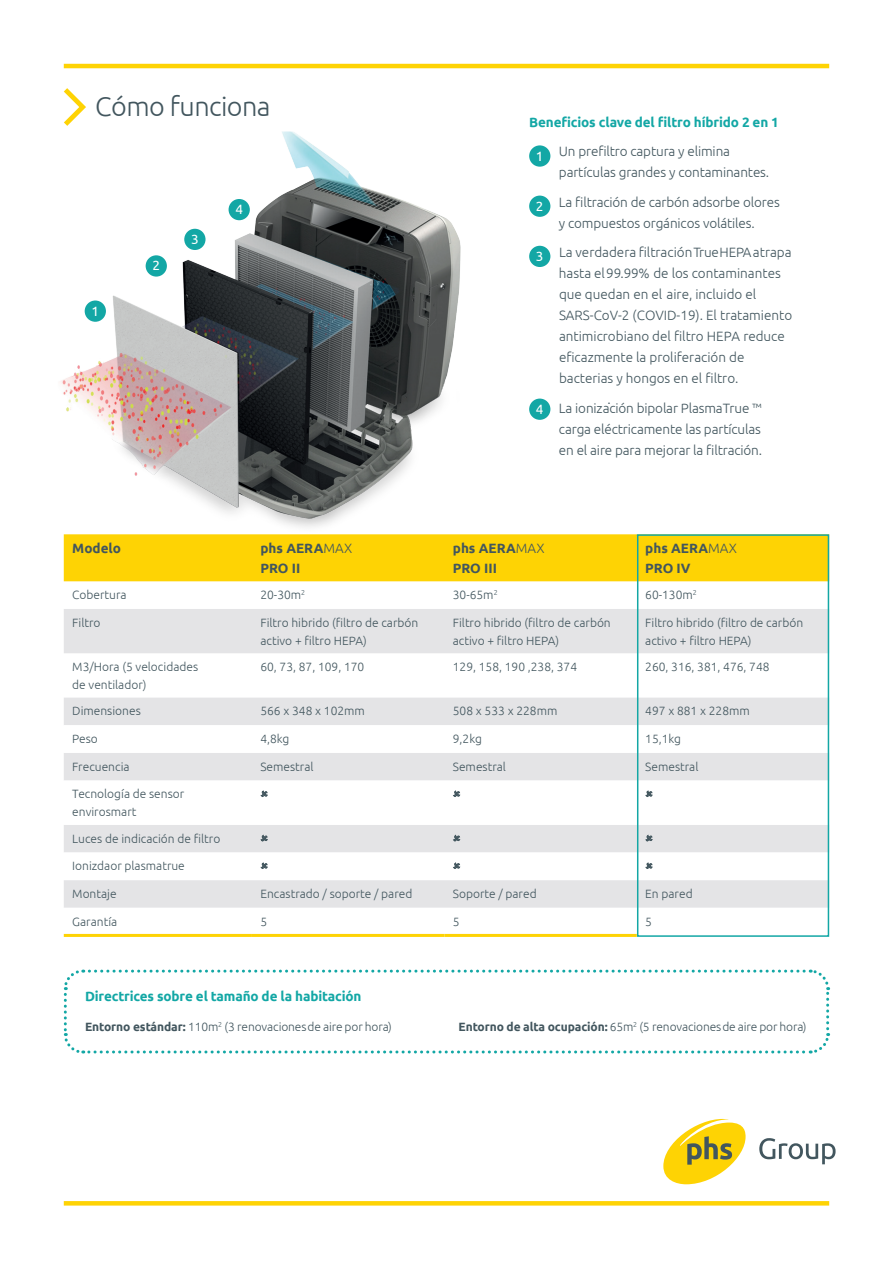
<style>
.page{position:relative;width:893px;height:1263px;background:#fff}
.page>*{position:absolute;margin:0;border:0;box-sizing:border-box;transform-origin:0 0}
.t1{font:300 27px "Ubuntu";letter-spacing:-.02em;color:#42565e}
.Main_Copy{font:300 13.5px/21px "Ubuntu";color:#42565e}
.Main_Copy-2{font:700 13.5px "Ubuntu";letter-spacing:-.01em;color:#13a7a5}
.Table_Header{font:700 13.5px/19.5px "Ubuntu";color:#42565e}
.Main_Copy-3{font:13.5px "Ubuntu";color:#fff}
.Table_Copy{font:300 12px/18px "Ubuntu";color:#42565e}
.s1{font-weight:300}
.s2{font-weight:700}
</style>
<div class="page">
<hr style="left:64px;top:64px;width:765px;height:4px;background:#fed304">
<img style="left:60px;top:131px;width:401px;height:437px">
<div style="left:85px;top:300px;width:21px;height:22px;background:#13a7a5;border-radius:50%"></div>
<div style="left:146px;top:255px;width:21px;height:22px;background:#13a7a5;border-radius:50%"></div>
<div style="left:184px;top:229px;width:22px;height:21px;background:#13a7a5;border-radius:50%"></div>
<div style="left:229px;top:199px;width:21px;height:21px;background:#13a7a5;border-radius:50%"></div>
<svg style="left:64px;top:88px;width:22px;height:38px"></svg>
<svg style="left:64px;top:1201px;width:765px;height:4px;fill:#fed304"></svg>
<svg style="left:663px;top:1119px;width:83px;height:65px"></svg>
<svg style="left:759px;top:1138px;width:77px;height:26px"></svg>
<div style="left:529px;top:145px;width:21px;height:22px;background:#13a7a5;border-radius:50%"></div>
<div style="left:529px;top:196px;width:21px;height:21px;background:#13a7a5;border-radius:50%"></div>
<div style="left:529px;top:246px;width:21px;height:21px;background:#13a7a5;border-radius:50%"></div>
<div style="left:529px;top:399px;width:21px;height:21px;background:#13a7a5;border-radius:50%"></div>
<div style="left:64px;top:534px;width:571px;height:47px;background:#fed304"></div>
<svg style="left:64px;top:609px;width:571px;height:116px;fill:#e4e4e6"></svg>
<svg style="left:64px;top:753px;width:571px;height:181px"></svg>
<hr style="left:252px;top:934px;width:192px;height:3px;background:#fed304">
<hr style="left:64px;top:934px;width:188px;height:3px;background:#fed304">
<hr style="left:444px;top:934px;width:193px;height:3px;background:#fed304">
<svg style="left:635px;top:534px;width:195px;height:403px"></svg>
<svg style="left:63px;top:969px;width:768px;height:85px"></svg>
<svg style="left:261px;top:791px;width:6px;height:5px"></svg>
<svg style="left:454px;top:791px;width:6px;height:5px"></svg>
<svg style="left:646px;top:791px;width:6px;height:5px"></svg>
<svg style="left:261px;top:835px;width:6px;height:6px"></svg>
<svg style="left:454px;top:835px;width:6px;height:6px"></svg>
<svg style="left:646px;top:835px;width:6px;height:6px"></svg>
<svg style="left:261px;top:863px;width:6px;height:5px"></svg>
<svg style="left:454px;top:863px;width:6px;height:5px"></svg>
<svg style="left:646px;top:863px;width:6px;height:5px"></svg>
<p class="t1" style="left:95px;top:91px;width:177px">Cómo funciona</p>
<p class="Main_Copy-3" style="left:91px;top:303px;width:9px">1</p>
<p class="Main_Copy-3" style="left:152px;top:257px;width:9px">2</p>
<p class="Main_Copy-3" style="left:191px;top:231px;width:9px">3</p>
<p class="Main_Copy-3" style="left:235px;top:201px;width:9px">4</p>
<p class="Main_Copy-2" style="left:529px;top:114px;width:251px">Beneficios clave del filtro híbrido 2 en 1</p>
<p class="Main_Copy" style="left:559px;top:141px;width:212px">Un prefiltro captura y elimina partículas grandes y contaminantes.</p>
<p class="Main_Copy" style="left:559px;top:191px;width:222px">La filtración de carbón adsorbe olores y compuestos orgánicos volátiles.</p>
<p class="Main_Copy-3" style="left:536px;top:148px;width:9px">1</p>
<p class="Main_Copy-3" style="left:536px;top:198px;width:9px">2</p>
<p class="Main_Copy-3" style="left:536px;top:248px;width:9px">3</p>
<p class="Main_Copy-3" style="left:536px;top:401px;width:9px">4</p>
<p class="Main_Copy" style="left:559px;top:242px;width:235px">La verdadera filtración True HEPAatrapa hasta el 99.99% de los contaminantes que quedan en el aire, incluido el SARS-CoV-2 (COVID-19). El tratamiento antimicrobiano del filtro HEPA reduce eficazmente la proliferación de bacterias y hongos en el filtro.</p>
<p class="Main_Copy" style="left:559px;top:397px;width:205px;text-align:justify">La ionización bipolar PlasmaTrue ™ carga eléctricamente las partículas en el aire para mejorar la filtración.</p>
<p class="Main_Copy" style="left:607px;top:389px;width:5px">.</p>
<p class="Table_Header" style="left:72px;top:538px;width:50px">Modelo</p>
<p class="Table_Header" style="left:260px;top:538px;width:93px">phs AERA<span class="s1">MAX<br></span>PRO II</p>
<p class="Table_Header" style="left:453px;top:538px;width:93px">phs AERA<span class="s1">MAX<br></span>PRO III</p>
<p class="Table_Header" style="left:645px;top:538px;width:93px">phs AERA<span class="s1">MAX<br></span>PRO IV</p>
<p class="Table_Copy" style="left:72px;top:585px;width:56px">Cobertura</p>
<p class="Table_Copy" style="left:260px;top:585px;width:46px">20-30m<sup>2</sup></p>
<p class="Table_Copy" style="left:453px;top:585px;width:46px">30-65m<sup>2</sup></p>
<p class="Table_Copy" style="left:645px;top:585px;width:53px">60-130m<sup>2</sup></p>
<p class="Table_Copy" style="left:72px;top:613px;width:30px">Filtro</p>
<p class="Table_Copy" style="left:260px;top:613px;width:159px">Filtro hibrido (filtro de carbón activo + filtro HEPA)</p>
<p class="Table_Copy" style="left:453px;top:613px;width:159px">Filtro hibrido (filtro de carbón activo + filtro HEPA)</p>
<p class="Table_Copy" style="left:645px;top:613px;width:159px">Filtro hibrido (filtro de carbón activo + filtro HEPA)</p>
<p class="Table_Copy" style="left:72px;top:657px;width:127px">M3/Hora (5 velocidades de ventilador)</p>
<p class="Table_Copy" style="left:260px;top:657px;width:105px">60, 73, 87, 109, 170</p>
<p class="Table_Copy" style="left:453px;top:657px;width:126px">129, 158, 190 ,238, 374</p>
<p class="Table_Copy" style="left:645px;top:657px;width:126px">260, 316, 381, 476, 748</p>
<p class="Table_Copy" style="left:72px;top:702px;width:70px">Dimensiones</p>
<p class="Table_Copy" style="left:260px;top:702px;width:106px">566 x 348 x 102mm</p>
<p class="Table_Copy" style="left:453px;top:702px;width:106px">508 x 533 x 228mm</p>
<p class="Table_Copy" style="left:645px;top:702px;width:106px">497 x 881 x 228mm</p>
<p class="Table_Copy" style="left:72px;top:729px;width:27px">Peso</p>
<p class="Table_Copy" style="left:260px;top:729px;width:31px">4,8kg</p>
<p class="Table_Copy" style="left:453px;top:729px;width:31px">9,2kg</p>
<p class="Table_Copy" style="left:645px;top:729px;width:37px">15,1kg</p>
<p class="Table_Copy" style="left:72px;top:757px;width:59px">Frecuencia</p>
<p class="Table_Copy" style="left:260px;top:757px;width:55px">Semestral</p>
<p class="Table_Copy" style="left:453px;top:757px;width:55px">Semestral</p>
<p class="Table_Copy" style="left:645px;top:757px;width:55px">Semestral</p>
<p class="Table_Copy" style="left:72px;top:785px;width:114px">Tecnología de sensor envirosmart</p>
<p class="Table_Copy" style="left:72px;top:829px;width:150px">Luces de indicación de filtro</p>
<p class="Table_Copy" style="left:72px;top:857px;width:114px">Ionizdaor plasmatrue</p>
<p class="Table_Copy" style="left:72px;top:884px;width:46px">Montaje</p>
<p class="Table_Copy" style="left:260px;top:884px;width:154px">Encastrado / soporte / pared</p>
<p class="Table_Copy" style="left:453px;top:884px;width:85px">Soporte / pared</p>
<p class="Table_Copy" style="left:645px;top:884px;width:49px">En pared</p>
<p class="Table_Copy" style="left:72px;top:912px;width:47px">Garantía</p>
<p class="Table_Copy" style="left:260px;top:912px;width:8px">5</p>
<p class="Table_Copy" style="left:453px;top:912px;width:8px">5</p>
<p class="Table_Copy" style="left:645px;top:912px;width:8px">5</p>
<p class="Main_Copy-2" style="left:85px;top:988px;width:278px">Directrices sobre el tamaño de la habitación</p>
<p class="Table_Copy" style="left:85px;top:1017px;width:308px"><span class="s2">Entorno estándar:</span> 110m<sup>2</sup> (3 renovaciones de aire por hora)</p>
<p class="Table_Copy" style="left:459px;top:1017px;width:350px"><span class="s2">Entorno de alta ocupación:</span> 65m<sup>2</sup> (5 renovaciones de aire por hora)</p>
</div>
